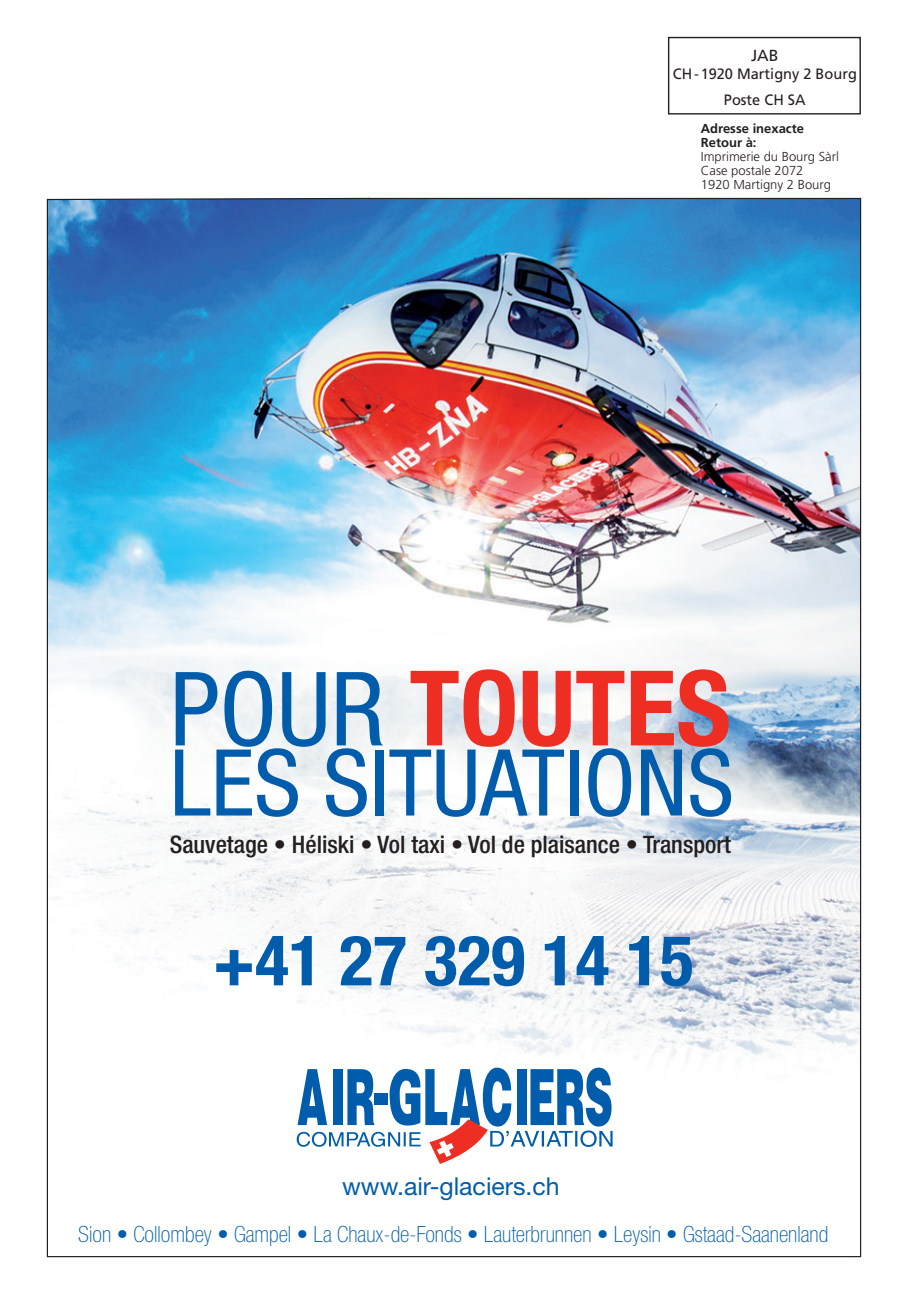
<style>
.page{position:relative;width:908px;height:1304px;background:#fff}
.page>*{position:absolute;margin:0;border:0;box-sizing:border-box;transform-origin:0 0}
.t1{font:700 condensed 104.4px "Helvetica Neue LT Std";color:#ee2e22}
.t2{font:condensed 92.4px "Helvetica Neue LT Std";color:#015dab}
.t3{font:700 condensed 69.6px "Helvetica Neue LT Std";color:#015dab}
.t4{font:24.6px "Helvetica Neue LT Std";color:#015dab}
.t5{font:500 condensed 24.2px "Helvetica Neue LT Std";color:#231f20}
.t6{font:100 condensed 22.4px "Helvetica Neue LT Std";color:#015dab}
.t7{font:16px "Frutiger";color:#231f20}
.t8{font:15px/26px "Frutiger";color:#231f20;text-align:center}
.t9{font:300 13px/14px "Frutiger";color:#231f20}
.t10{font:700 13px/14px "Frutiger";color:#231f20}
.s1{font-weight:400;font-size:102.6px;color:#015dab}
</style>
<div class="page">
<img style="left:46px;top:197px;width:815px;height:1061px">
<div style="left:667px;top:37px;width:193px;height:78px;border:1px solid #231f20"></div>
<p class="t7" style="left:750px;top:46px;width:29px">JAB</p>
<p class="t8" style="left:672px;top:61px;width:185px">CH-1920 Martigny 2 Bourg<br>Poste CH SA</p>
<p class="t10" style="left:700px;top:122px;width:105px">Adresse inexacte<br>Retour à:</p>
<p class="t9" style="left:700px;top:150px;width:139px">Imprimerie du Bourg Sàrl<br>Case postale 2072<br>1920 Martigny 2 Bourg</p>
<h1 class="t1" style="left:170px;top:645px;width:562px"><span class="s1">POUR</span> TOUTES</h1>
<h2 class="t2" style="left:170px;top:729px;width:565px">LES SITUATIONS</h2>
<p class="t5" style="left:170px;top:830px;width:562px">Sauvetage • Héliski • Vol taxi • Vol de plaisance • Transport</p>
<h3 class="t3" style="left:213px;top:918px;width:482px">+41 27 329 14 15</h3>
<p class="t4" style="left:342px;top:1172px;width:219px">www.air-glaciers.ch</p>
<p class="t6" style="left:78px;top:1222px;width:751px">Sion • Collombey • Gampel • La Chaux-de-Fonds • Lauterbrunnen • Leysin • Gstaad-Saanenland</p>
</div>
